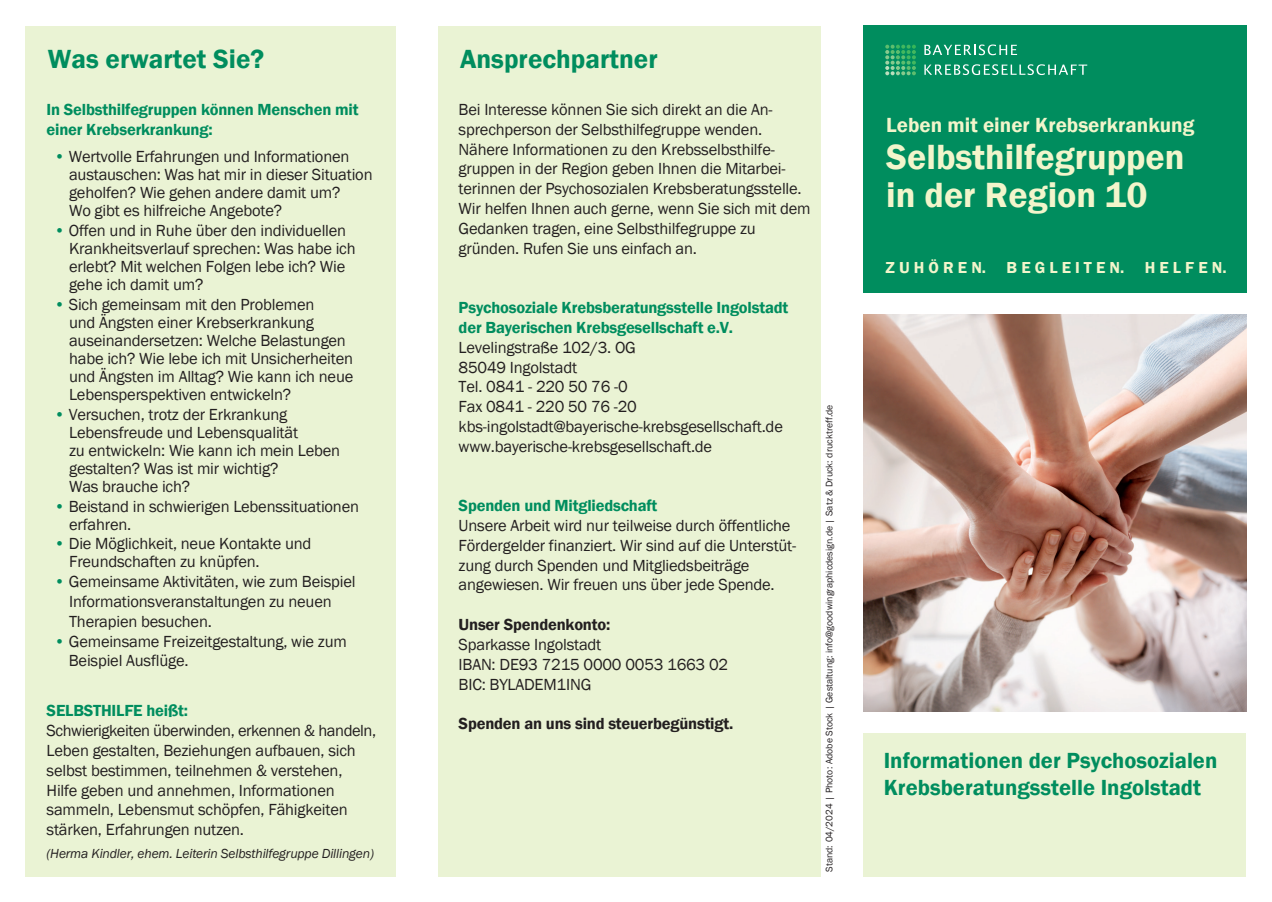
<style>
.page{position:relative;width:1272px;height:902px;background:#fff}
.page>*{position:absolute;margin:0;border:0;box-sizing:border-box;transform-origin:0 0}
.t1{font:600 36px/37.5px "Franklin Gothic";color:#f2f5cb}
.t2{font:600 27px "Franklin Gothic";color:#008d5e}
.t3{font:600 22.5px/27px "Franklin Gothic";color:#008d5e}
.t4{font:600 21px "Franklin Gothic";color:#f2f5cb}
.t5{font:16.5px/19.8px "Franklin Gothic";letter-spacing:-.01em;color:#231f20}
.t6{font:600 16.5px/19.8px "Franklin Gothic";letter-spacing:-.01em;color:#008d5e}
.t7{font:600 16.5px "Franklin Gothic";letter-spacing:-.01em;color:#231f20}
.t8{font:600 16.35px "Franklin Gothic";color:#f2f5cb}
.t9{font:italic 13.5px "Franklin Gothic";letter-spacing:-.01em;color:#231f20}
.t10{font:9.75px "Franklin Gothic";color:#231f20}
.s1{color:#008d5e}
</style>
<div class="page">
<div style="left:863px;top:26px;width:383px;height:267px;background:#008d5e"></div>
<div style="left:863px;top:733px;width:383px;height:143px;background:#eaf3d4"></div>
<div style="left:25px;top:26px;width:370px;height:850px;background:#eaf3d4"></div>
<div style="left:438px;top:26px;width:383px;height:850px;background:#eaf3d4"></div>
<svg style="left:924px;top:44px;width:93px;height:11px"></svg>
<svg style="left:924px;top:64px;width:163px;height:11px"></svg>
<svg style="left:885px;top:45px;width:30px;height:30px"></svg>
<img style="left:863px;top:314px;width:383px;height:398px">
<h2 class="t2" style="left:48px;top:42px;width:218px">Was erwartet Sie?</h2>
<p class="t6" style="left:47px;top:100px;width:313px">In Selbsthilfegruppen können Menschen mit einer Krebserkrankung:</p>
<p class="t5" style="left:69px;top:148px;width:305px;line-height:18px;text-indent:-15px"><span class="s1">•</span> Wertvolle Erfahrungen und Informationen austauschen: Was hat mir in dieser Situation geholfen? Wie gehen andere damit um?<br>Wo gibt es hilfreiche Angebote?</p>
<p class="t5" style="left:69px;top:222px;width:288px;line-height:18px;text-indent:-15px"><span class="s1">•</span> Offen und in Ruhe über den individuellen Krankheitsverlauf sprechen: Was habe ich erlebt? Mit welchen Folgen lebe ich? Wie gehe ich damit um?</p>
<p class="t5" style="left:69px;top:295px;width:286px;line-height:18px;text-indent:-15px"><span class="s1">•</span> Sich gemeinsam mit den Problemen<br>und Ängsten einer Krebserkrankung auseinandersetzen: Welche Belastungen habe ich? Wie lebe ich mit Unsicherheiten und Ängsten im Alltag? Wie kann ich neue Lebensperspektiven entwickeln?</p>
<p class="t5" style="left:69px;top:405px;width:273px;line-height:18px;text-indent:-15px"><span class="s1">•</span> Versuchen, trotz der Erkrankung<br>Lebensfreude und Lebensqualität<br>zu entwickeln: Wie kann ich mein Leben gestalten? Was ist mir wichtig?<br>Was brauche ich?</p>
<p class="t5" style="left:69px;top:497px;width:291px;line-height:18px;text-indent:-15px"><span class="s1">•</span> Beistand in schwierigen Lebenssituationen erfahren.</p>
<p class="t5" style="left:69px;top:535px;width:244px;line-height:18px;text-indent:-15px"><span class="s1">•</span> Die Möglichkeit, neue Kontakte und<br>Freundschaften zu knüpfen.</p>
<p class="t5" style="left:69px;top:572px;width:288px;text-indent:-15px"><span class="s1">•</span> Gemeinsame Aktivitäten, wie zum Beispiel<br>Informationsveranstaltungen zu neuen<br>Therapien besuchen.</p>
<p class="t5" style="left:69px;top:631px;width:279px;text-indent:-15px"><span class="s1">•</span> Gemeinsame Freizeitgestaltung, wie zum<br>Beispiel Ausflüge.</p>
<p class="t6" style="left:47px;top:701px;width:143px">SELBSTHILFE heißt:</p>
<p class="t5" style="left:47px;top:721px;width:331px">Schwierigkeiten überwinden, erkennen &amp; handeln, Leben gestalten, Beziehungen aufbauen, sich selbst bestimmen, teilnehmen &amp; verstehen, Hilfe geben und annehmen, Informationen sammeln, Lebensmut schöpfen, Fähigkeiten stärken, Erfahrungen nutzen.</p>
<p class="t9" style="left:47px;top:844px;width:329px">(Herma Kindler, ehem. Leiterin Selbsthilfegruppe Dillingen)</p>
<h2 class="t2" style="left:460px;top:42px;width:199px">Ansprechpartner</h2>
<p class="t5" style="left:458px;top:100px;width:353px">Bei Interesse können Sie sich direkt an die An&shy;sprechperson der Selbsthilfegruppe wenden.<br>Nähere Informationen zu den Krebsselbsthilfe&shy;gruppen in der Region geben Ihnen die Mitarbei&shy;terinnen der Psychosozialen Krebsberatungsstelle.<br>Wir helfen Ihnen auch gerne, wenn Sie sich mit dem Gedanken tragen, eine Selbsthilfegruppe zu gründen. Rufen Sie uns einfach an.</p>
<p class="t6" style="left:458px;top:298px;width:331px">Psychosoziale Krebsberatungsstelle Ingolstadt der Bayerischen Krebsgesellschaft e.V.</p>
<p class="t5" style="left:458px;top:337px;width:326px">Levelingstraße 102/3. OG<br>85049 Ingolstadt<br>Tel. 0841 - 220 50 76 -0<br>Fax 0841 - 220 50 76 -20 kbs-ingolstadt@bayerische-krebsgesellschaft.de www.bayerische-krebsgesellschaft.de</p>
<p class="t6" style="left:458px;top:496px;width:200px">Spenden und Mitgliedschaft</p>
<p class="t5" style="left:458px;top:516px;width:339px">Unsere Arbeit wird nur teilweise durch öffentliche Fördergelder finanziert. Wir sind auf die Unterstüt&shy;zung durch Spenden und Mitgliedsbeiträge angewiesen. Wir freuen uns über jede Spende.</p>
<p class="t7" style="left:458px;top:614px;width:153px">Unser Spendenkonto:</p>
<p class="t5" style="left:458px;top:634px;width:271px">Sparkasse Ingolstadt<br>IBAN: DE93 7215 0000 0053 1663 02<br>BIC: BYLADEM1ING</p>
<p class="t7" style="left:458px;top:713px;width:276px">Spenden an uns sind steuerbegünstigt.</p>
<p class="t10" style="left:823px;top:871px;width:469px;rotate:-90deg">Stand: 04/2024 | Photo: Adobe Stock | Gestaltung: info@goodwingraphicdesign.de | Satz &amp; Druck: drucktreff.de</p>
<p class="t4" style="left:886px;top:112px;width:310px">Leben mit einer Krebserkrankung</p>
<h1 class="t1" style="left:886px;top:139px;width:300px">Selbsthilfegruppen in der Region 10</h1>
<p class="t8" style="left:885px;top:257px;width:240px">Z U H Ö R E N. B E G L E I T E N.</p>
<p class="t8" style="left:1144px;top:257px;width:83px">H E L F E N.</p>
<h3 class="t3" style="left:883px;top:747px;width:335px">Informationen der Psychosozialen<br>Krebsberatungsstelle Ingolstadt</h3>
</div>
